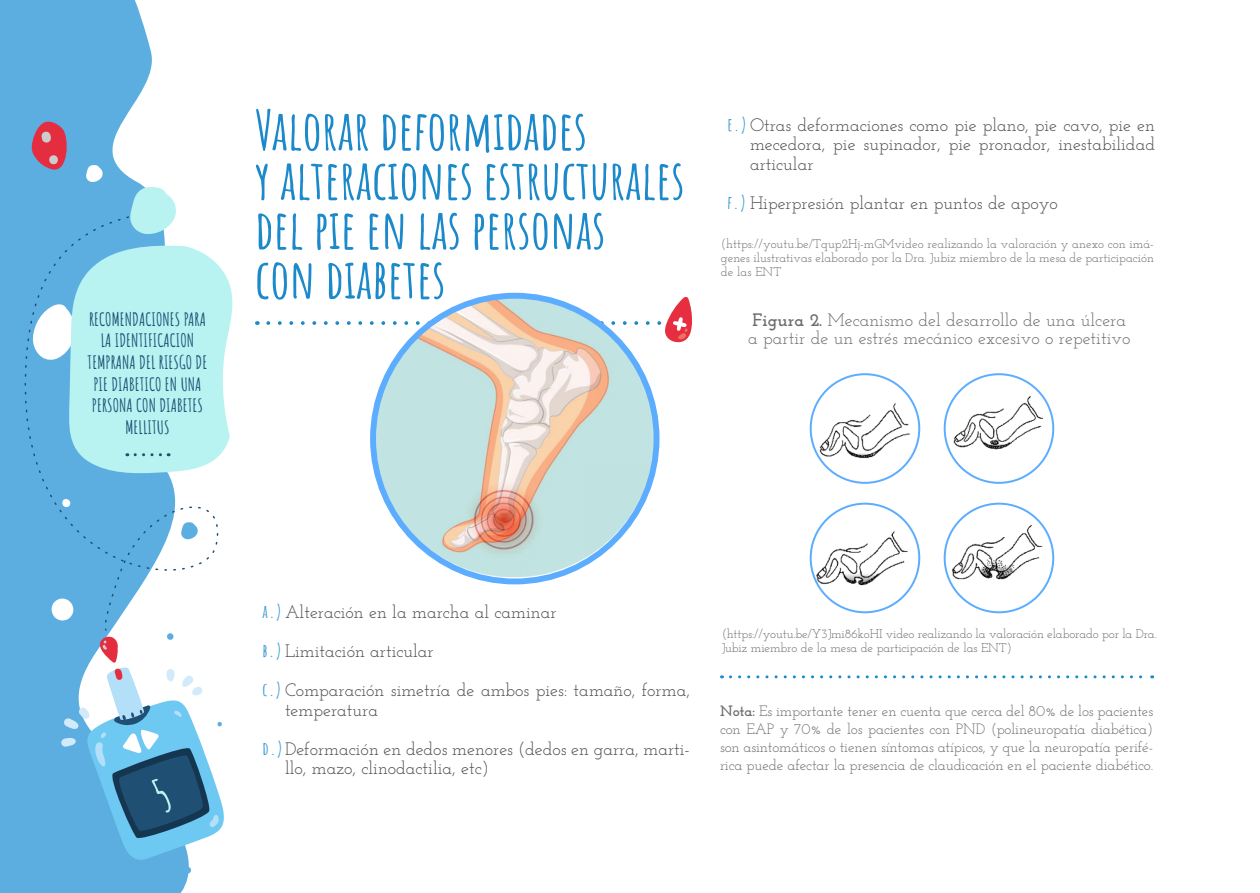
<style>
.page{position:relative;width:1260px;height:893px;background:#fff}
.page>*{position:absolute;margin:0;border:0;box-sizing:border-box;transform-origin:0 0}
.TITULOS_NUEVOS{font:700 54px/49.5px "Amatic SC";color:#1b89ca}
.t1{font:18px/19.5px "Josefin Slab";color:#4b4c4d}
._10__Destacados__2{font:700 18px/21.6px "Amatic SC";color:#1f5074;text-align:center}
.TITULO_GRAFICOS{font:18px/18.8px "Josefin Slab";color:#6c6d70}
._8__Pie_de_Foto{font:15px/18px "Josefin Slab";letter-spacing:-.01em;color:#6c6d70;text-align:justify}
.Pie_de_foto_sin_file{font:12.75px/14.2px "Josefin Slab";letter-spacing:-.01em;color:#6c6d70}
.s1{font-family:"Amatic SC";font-weight:700;color:#3d9bd2}
.s2{font-weight:700}
</style>
<div class="page">
<svg style="left:0;top:0;width:189px;height:892px;fill:#5caee1"></svg>
<svg style="left:86px;top:165px;width:17px;height:17px"></svg>
<svg style="left:7px;top:211px;width:212px;height:412px"></svg>
<svg style="left:32px;top:119px;width:37px;height:54px;background:#b36582"></svg>
<svg style="left:130px;top:186px;width:48px;height:49px"></svg>
<svg style="left:32px;top:244px;width:201px;height:230px;background:#abe6ef"></svg>
<img style="left:370px;top:292px;width:286px;height:293px">
<svg style="left:730px;top:675px;width:423px;height:3px"></svg>
<svg style="left:268px;top:296px;width:424px;height:47px"></svg>
<img style="left:816px;top:395px;width:98px;height:66px">
<img style="left:950px;top:395px;width:98px;height:58px">
<img style="left:816px;top:530px;width:95px;height:55px">
<img style="left:952px;top:524px;width:94px;height:56px">
<div style="left:810px;top:373px;width:110px;height:111px;border:2px solid #5cadff;border-radius:50%"></div>
<div style="left:810px;top:502px;width:110px;height:111px;border:2px solid #5cadff;border-radius:50%"></div>
<div style="left:944px;top:502px;width:110px;height:111px;border:2px solid #5cadff;border-radius:50%"></div>
<div style="left:944px;top:373px;width:110px;height:111px;border:2px solid #5cadff;border-radius:50%"></div>
<svg style="left:57px;top:627px;width:167px;height:246px"></svg>
<p class="_10__Destacados__2" style="left:88px;top:307px;width:121px">RECOMENDACIONES PARA<br>LA IDENTIFICACION<br>TEMPRANA DEL RIESGO DE<br>PIE DIABETICO EN UNA<br>PERSONA CON DIABETES<br>MELLITUS</p>
<p class="TITULOS_NUEVOS" style="left:255px;top:102px;width:431px">Valorar deformidades<br>y alteraciones estructurales del pie en las personas<br>con diabetes</p>
<p class="t1" style="left:750px;top:115px;width:407px;text-align:justify;text-indent:-22px"><span class="s1">e.)</span> Otras deformaciones como pie plano, pie cavo, pie en mecedora, pie supinador, pie pronador, inestabilidad articular</p>
<p class="t1" style="left:728px;top:193px;width:332px"><span class="s1">f.)</span> Hiperpresión plantar en puntos de apoyo</p>
<p class="Pie_de_foto_sin_file" style="left:721px;top:236px;width:435px;text-align:justify">(https://youtu.be/Tqup2Hj-mGMvideo realizando la valoración y anexo con imá&shy;genes ilustrativas elaborado por la Dra. Jubiz miembro de la mesa de participación de las ENT</p>
<p class="TITULO_GRAFICOS" style="left:748px;top:310px;width:384px"><span class="s2">Figura 2.</span> Mecanismo del desarrollo de una úlcera a partir de un estrés mecánico excesivo o repetitivo</p>
<p class="t1" style="left:262px;top:602px;width:296px"><span class="s1">a.)</span> Alteración en la marcha al caminar</p>
<p class="t1" style="left:262px;top:641px;width:173px"><span class="s1">b.)</span> Limitación articular</p>
<p class="t1" style="left:285px;top:680px;width:406px;text-indent:-22px"><span class="s1">c.)</span> Comparación simetría de ambos pies: tamaño, forma, temperatura</p>
<p class="t1" style="left:285px;top:739px;width:407px;text-indent:-22px"><span class="s1">d.)</span>Deformación en dedos menores (dedos en garra, marti&shy;llo, mazo, clinodactilia, etc)</p>
<p class="Pie_de_foto_sin_file" style="left:722px;top:626px;width:436px">(https://youtu.be/Y3Jmi86koHI video realizando la valoración elaborado por la Dra.<br>Jubiz miembro de la mesa de participación de las ENT)</p>
<p class="_8__Pie_de_Foto" style="left:720px;top:701px;width:435px"><span class="s2">Nota:</span> Es importante tener en cuenta que cerca del 80% de los pacientes con EAP y 70% de los pacientes con PND (polineuropatía diabética) son asintomáticos o tienen síntomas atípicos, y que la neuropatía perifé&shy;rica puede afectar la presencia de claudicación en el paciente diabético.</p>
</div>
